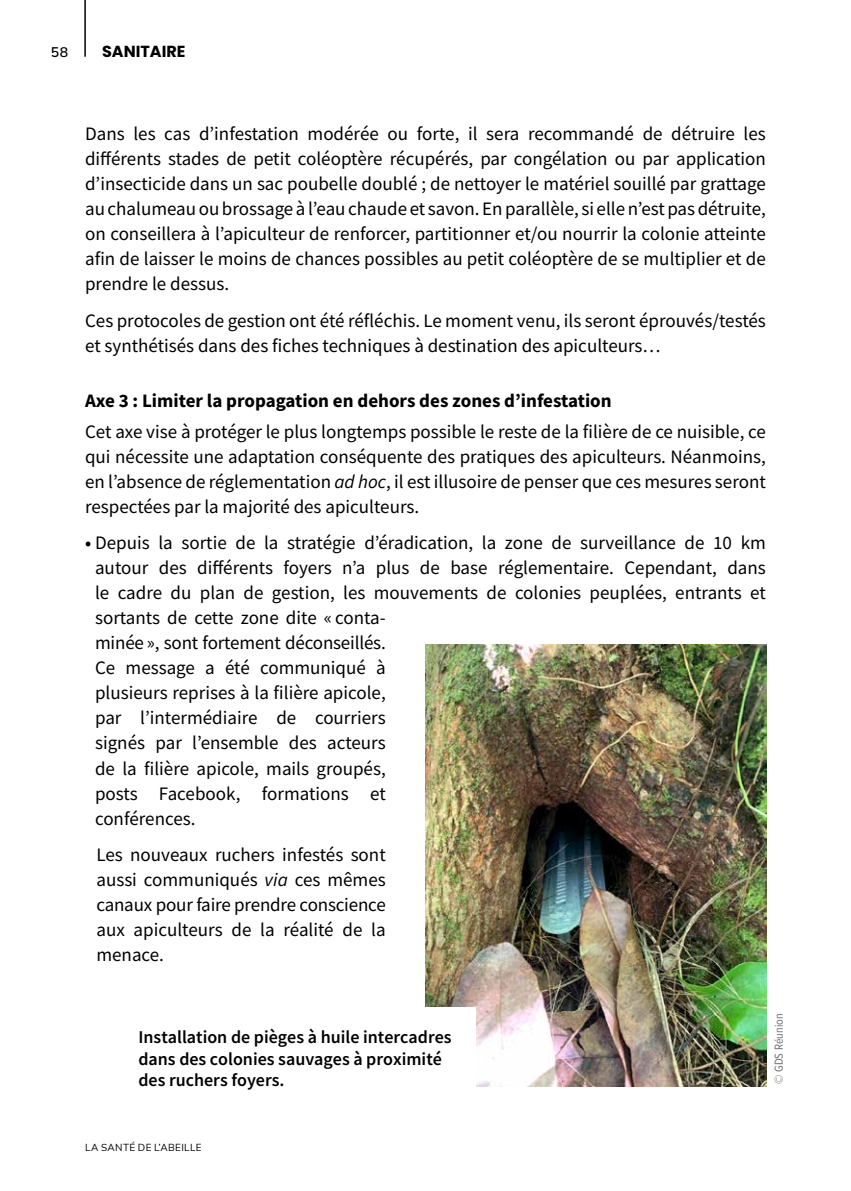
<style>
.page{position:relative;width:851px;height:1191px;background:#fff}
.page>*{position:absolute;margin:0;border:0;box-sizing:border-box;transform-origin:0 0}
.t1{font:19px/25px "Source Sans Pro";color:#000;text-align:justify}
.t2{font:700 19px "Source Sans Pro";color:#000}
.t3{font:600 18px/21.6px "Source Sans Pro";color:#000}
.t4{font:700 16px "Poppins";color:#000}
.t5{font:600 14px "Nunito Sans";color:#000}
.t6{font:12px "Proxima Nova Cond";color:#706f6f}
.t7{font:10px "Nunito Sans";letter-spacing:.04em;color:#000}
.s1{font-style:italic}
.s2{font-weight:600}
</style>
<div class="page">
<img style="left:425px;top:645px;width:341px;height:441px">
<div style="left:116px;top:1007px;width:359px;height:102px;background:#fff"></div>
<hr style="left:84px;top:0;width:2px;height:57px;background:#000">
<p class="t5" style="left:51px;top:42px;width:19px">58</p>
<p class="t4" style="left:102px;top:42px;width:85px">SANITAIRE</p>
<p class="t1" style="left:85px;top:121px;width:682px">Dans les cas d’infestation modérée ou forte, il sera recommandé de détruire les différents stades de petit coléoptère récupérés, par congélation ou par application d’insecticide dans un sac poubelle doublé ; de nettoyer le matériel souillé par grattage au chalumeau ou brossage à l’eau chaude et savon. En parallèle, si elle n’est pas détruite, on conseillera à l’apiculteur de renforcer, partitionner et/ou nourrir la colonie atteinte afin de laisser le moins de chances possibles au petit coléoptère de se multiplier et de prendre le dessus.</p>
<p class="t1" style="left:85px;top:308px;width:682px">Ces protocoles de gestion ont été réfléchis. Le moment venu, ils seront éprouvés/testés et synthétisés dans des fiches techniques à destination des apiculteurs…</p>
<p class="t2" style="left:85px;top:388px;width:528px">Axe 3 : Limiter la propagation en dehors des zones d’infestation</p>
<p class="t1" style="left:85px;top:419px;width:682px">Cet axe vise à protéger le plus longtemps possible le reste de la filière de ce nuisible, ce qui nécessite une adaptation conséquente des pratiques des apiculteurs. Néanmoins, en l’absence de réglementation <span class="s1">ad hoc</span>, il est illusoire de penser que ces mesures seront respectées par la majorité des apiculteurs.</p>
<p class="t1" style="left:95px;top:530px;width:672px;text-align:left;text-indent:-10px"><span class="s2">•</span> Depuis la sortie de la stratégie d’éradication, la zone de surveillance de 10 km autour des différents foyers n’a plus de base réglementaire. Cependant, dans le cadre du plan de gestion, les mouvements de colonies peuplées, entrants et sortants de cette zone dite « conta-<br>minée », sont fortement déconseillés.<br>Ce message a été communiqué à<br>plusieurs reprises à la filière apicole,<br>par l’intermédiaire de courriers<br>signés par l’ensemble des acteurs<br>de la filière apicole, mails groupés,<br>posts Facebook, formations et<br>conférences.</p>
<p class="t1" style="left:96px;top:842px;width:291px">Les nouveaux ruchers infestés sont aussi communiqués <span class="s1">via</span> ces mêmes canaux pour faire prendre conscience aux apiculteurs de la réalité de la menace.</p>
<p class="t3" style="left:138px;top:1026px;width:314px">Installation de pièges à huile intercadres dans des colonies sauvages à proximité des ruchers foyers.</p>
<p class="t7" style="left:85px;top:1140px;width:118px">LA SANTÉ DE L’ABEILLE</p>
<p class="t6" style="left:770px;top:1084px;width:72px;rotate:-90deg">© GDS Réunion</p>
</div>
